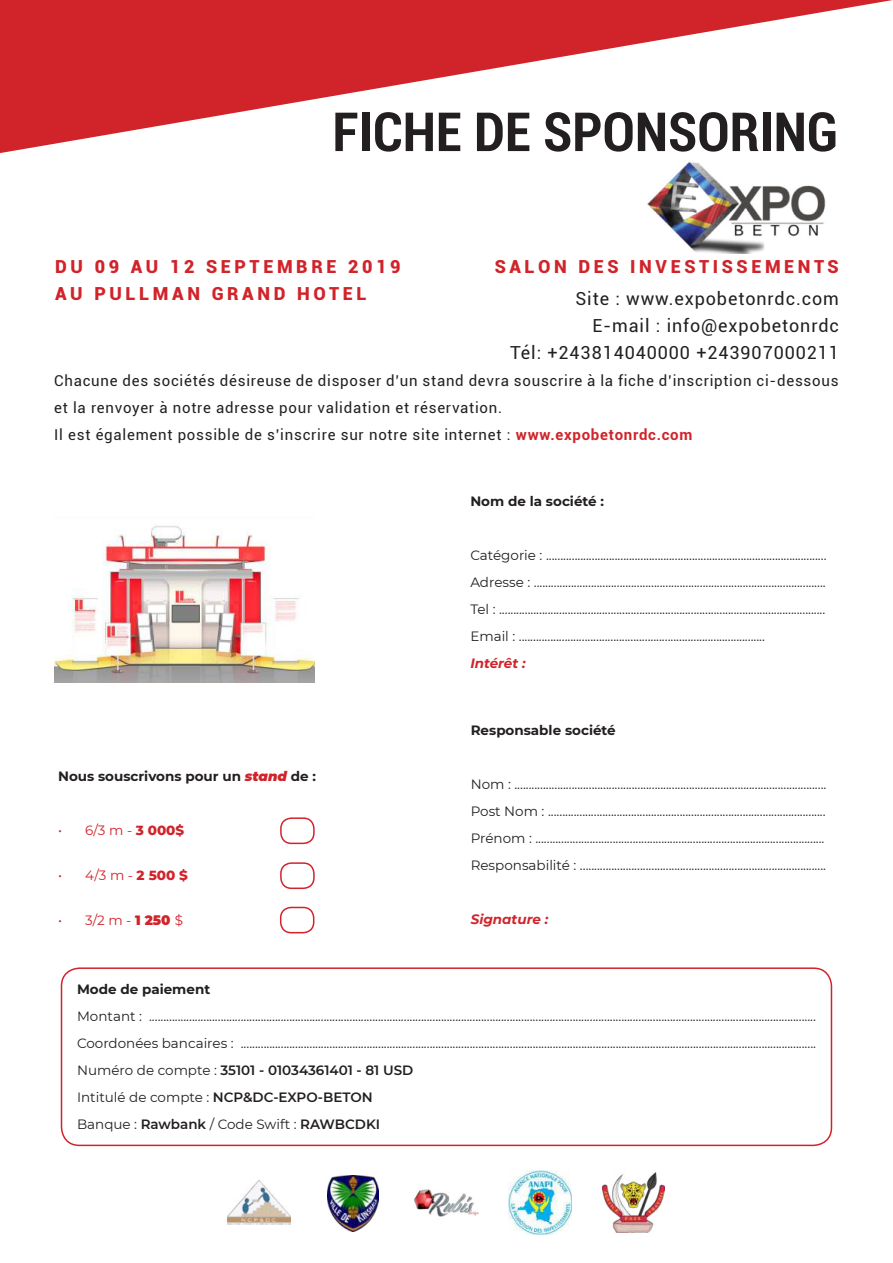
<style>
.page{position:relative;width:893px;height:1263px;background:#fff}
.page>*{position:absolute;margin:0;border:0;box-sizing:border-box;transform-origin:0 0}
.t1{font:700 condensed 54px "Roboto";color:#231f20}
.t2{font:18px/27px "Roboto";letter-spacing:.05em;color:#231f20;text-align:right}
.t3{font:900 18px "Roboto";letter-spacing:.2em;color:#d1232a}
.t4{font:15px/27px "Roboto";letter-spacing:.05em;color:#231f20}
.t5{font:13.5px/27px "Montserrat";color:#231f20}
.t6{font:700 13.5px "Montserrat";color:#231f20}
.t7{font:13.5px "Montserrat";color:#d1232a}
.t8{font:italic 700 13.5px "Montserrat";color:#d1232a}
.s1{font-weight:700;color:#d1232a}
.s2{font-weight:900;font-style:italic;color:#d1232a}
.s3{font-weight:800}
.s4{font-weight:900}
.s5{font-weight:600}
</style>
<div class="page">
<div style="left:61px;top:967px;width:771px;height:179px;border:2px solid #d1232a;border-radius:18px"></div>
<div style="left:280px;top:817px;width:35px;height:27px;border:2px solid #d1232a;border-radius:10px"></div>
<div style="left:280px;top:862px;width:35px;height:27px;border:2px solid #d1232a;border-radius:10px"></div>
<div style="left:280px;top:907px;width:34px;height:26px;border:2px solid #d1232a;border-radius:10px"></div>
<img style="left:54px;top:526px;width:261px;height:156px">
<svg style="left:0;top:0;width:893px;height:153px"></svg>
<img style="left:647px;top:161px;width:179px;height:93px">
<img style="left:228px;top:1181px;width:63px;height:44px">
<img style="left:415px;top:1189px;width:63px;height:28px">
<img style="left:508px;top:1171px;width:64px;height:63px">
<img style="left:603px;top:1173px;width:62px;height:60px">
<img style="left:328px;top:1175px;width:50px;height:57px">
<h1 class="t1" style="left:332px;top:107px;width:507px">FICHE DE SPONSORING</h1>
<h2 class="t3" style="left:55px;top:259px;width:347px">DU 09 AU 12 SEPTEMBRE 2019</h2>
<h2 class="t3" style="left:495px;top:259px;width:346px">SALON DES INVESTISSEMENTS</h2>
<h2 class="t3" style="left:55px;top:286px;width:313px">AU PULLMAN GRAND HOTEL</h2>
<h2 class="t2" style="left:510px;top:286px;width:330px">Site : www.expobetonrdc.com<br>E-mail : info@expobetonrdc<br>Tél: +243814040000 +243907000211</h2>
<p class="t4" style="left:54px;top:368px;width:786px">Chacune des sociétés désireuse de disposer d’un stand devra souscrire à la fiche d’inscription ci-dessous et la renvoyer à notre adresse pour validation et réservation.<br>Il est également possible de s’inscrire sur notre site internet : <span class="s1">www.expobetonrdc.com</span></p>
<p class="t6" style="left:470px;top:492px;width:135px">Nom de la société :</p>
<p class="t5" style="left:470px;top:542px;width:358px;text-align:justify">Catégorie : ..................................................................................................<br>Adresse : ......................................................................................................<br>Tel : ..................................................................................................................<br>Email : ......................................................................................</p>
<p class="t8" style="left:470px;top:658px;width:57px">Intérêt :</p>
<p class="t6" style="left:58px;top:770px;width:260px">Nous souscrivons pour un <span class="s2">stand</span> de :</p>
<p class="t7" style="left:58px;top:823px;width:128px">• 6/3 m - <span class="s3">3 000$</span></p>
<p class="t7" style="left:58px;top:868px;width:131px">• 4/3 m - <span class="s3">2 500 $</span></p>
<p class="t7" style="left:58px;top:913px;width:126px">• 3/2 m - <span class="s4">1 250</span> $</p>
<p class="t6" style="left:471px;top:724px;width:147px">Responsable société</p>
<p class="t5" style="left:471px;top:770px;width:357px">Nom : .............................................................................................................<br>Post Nom : .................................................................................................<br>Prénom : .....................................................................................................<br>Responsabilité : ......................................................................................</p>
<p class="t8" style="left:471px;top:913px;width:79px">Signature :</p>
<p class="t6" style="left:77px;top:983px;width:135px">Mode de paiement</p>
<p class="t5" style="left:77px;top:1002px;width:740px">Montant : .........................................................................................................................................................................................................................................<br>Coordonées bancaires : .........................................................................................................................................................................................................<br>Numéro de compte : <span class="s5">35101 - 01034361401 - 81 USD<br></span>Intitulé de compte : <span class="s5">NCP&amp;DC-EXPO-BETON<br></span>Banque : <span class="s5">Rawbank</span> / Code Swift : <span class="s5">RAWBCDKI</span></p>
</div>
